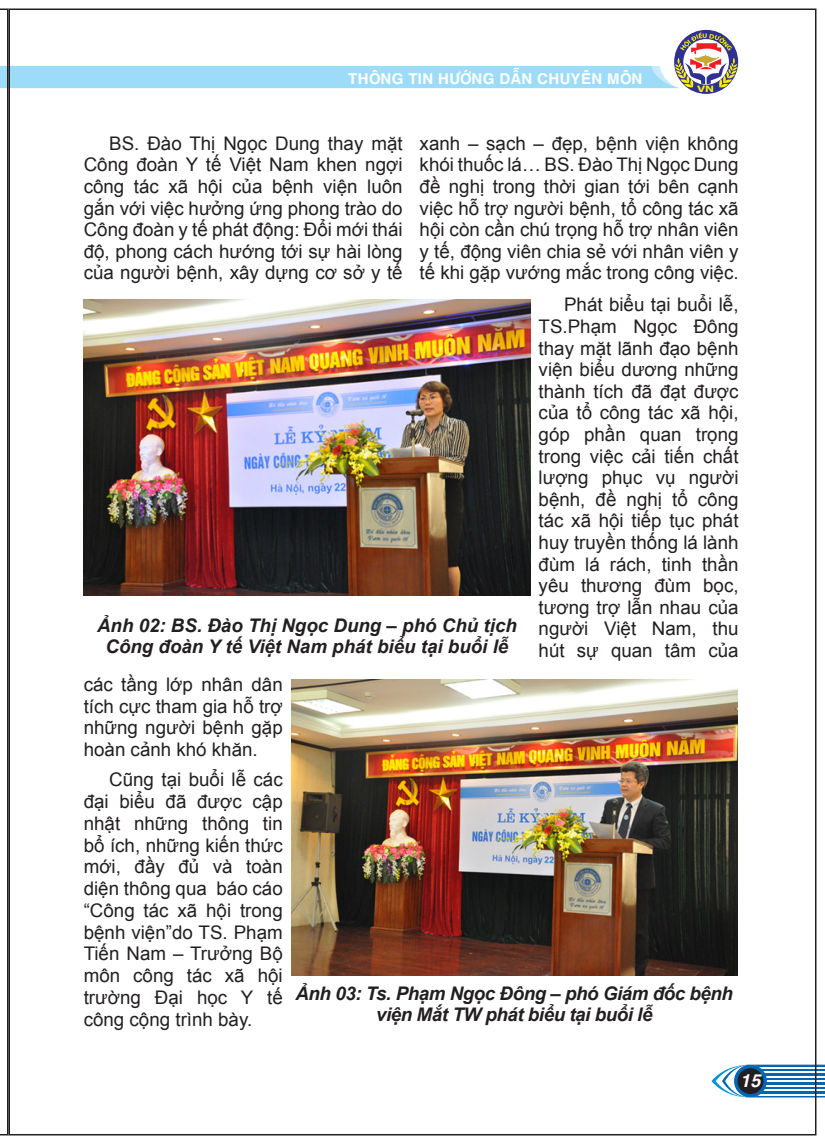
<style>
.page{position:relative;width:825px;height:1144px;background:#fff}
.page>*{position:absolute;margin:0;border:0;box-sizing:border-box;transform-origin:0 0}
.t1{font:18.75px/21.6px "Arial";color:#231f20;text-align:justify}
.t2{font:italic 700 18.75px/21.6px "Arial";color:#231f20;text-align:center}
.t3{font:italic 700 18.75px/21.6px "Arial";letter-spacing:-.025em;color:#231f20;text-align:center}
.t4{font:italic 700 18px "UTM Helve";color:#fff}
.t5{font:700 15px "UTM Helve";color:#fff}
.t6{font:700 9.45px "Myriad Pro";color:#fff101;scale:1.37 1}
</style>
<div class="page">
<img style="left:0;top:9px;width:825px;height:1126px">
<p class="t5" style="left:348px;top:66px;width:296px">THÔNG TIN HƯỚNG DẪN CHUYÊN MÔN</p>
<p class="t6" style="left:697px;top:83px;width:14px">VN</p>
<p class="t1" style="left:84px;top:133px;width:320px;text-indent:26px">BS. Đào Thị Ngọc Dung thay mặt Công đoàn Y tế Việt Nam khen ngợi công tác xã hội của bệnh viện luôn gắn với việc hưởng ứng phong trào do Công đoàn y tế phát động: Đổi mới thái độ, phong cách hướng tới sự hài lòng của người bệnh, xây dựng cơ sở y tế</p>
<p class="t1" style="left:420px;top:133px;width:320px">xanh – sạch – đẹp, bệnh viện không khói thuốc lá… BS. Đào Thị Ngọc Dung đề nghị trong thời gian tới bên cạnh việc hỗ trợ người bệnh, tổ công tác xã hội còn cần chú trọng hỗ trợ nhân viên y tế, động viên chia sẻ với nhân viên y tế khi gặp vướng mắc trong công việc.</p>
<p class="t2" style="left:97px;top:615px;width:421px">Ảnh 02: BS. Đào Thị Ngọc Dung – phó Chủ tịch<br>Công đoàn Y tế Việt Nam phát biểu tại buổi lễ</p>
<p class="t1" style="left:539px;top:294px;width:201px;text-indent:26px">Phát biểu tại buổi lễ, TS.Phạm Ngọc Đông thay mặt lãnh đạo bệnh viện biểu dương những thành tích đã đạt được của tổ công tác xã hội, góp phần quan trọng trong việc cải tiến chất lượng phục vụ người bệnh, đề nghị tổ công tác xã hội tiếp tục phát huy truyền thống lá lành đùm lá rách, tinh thần yêu thương đùm bọc, tương trợ lẫn nhau của người Việt Nam, thu hút sự quan tâm của</p>
<p class="t1" style="left:84px;top:674px;width:201px">các tầng lớp nhân dân tích cực tham gia hỗ trợ những người bệnh gặp hoàn cảnh khó khăn.</p>
<p class="t1" style="left:84px;top:769px;width:201px;text-indent:26px">Cũng tại buổi lễ các đại biểu đã được cập nhật những thông tin bổ ích, những kiến thức mới, đầy đủ và toàn diện thông qua báo cáo “Công tác xã hội trong bệnh viện”do TS. Phạm Tiến Nam – Trưởng Bộ môn công tác xã hội trường Đại học Y tế công cộng trình bày.</p>
<p class="t3" style="left:296px;top:983px;width:439px">Ảnh 03: Ts. Phạm Ngọc Đông – phó Giám đốc bệnh viện Mắt TW phát biểu tại buổi lễ</p>
<p class="t4" style="left:740px;top:1065px;width:22px">15</p>
</div>
